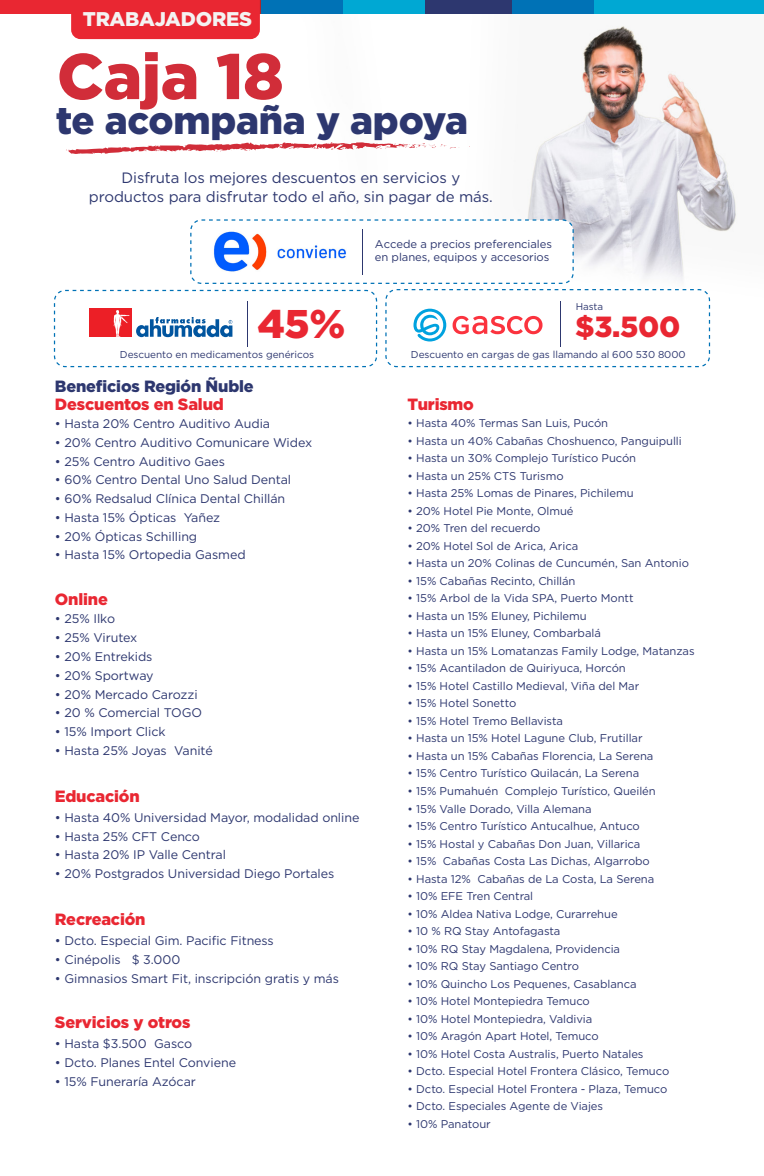
<style>
.page{position:relative;width:764px;height:1176px;background:#fff}
.page>*{position:absolute;margin:0;border:0;box-sizing:border-box;transform-origin:0 0}
.t1{font:900 64.38px "Gotham";letter-spacing:-.005em;color:#d12d39}
.t2{font:900 40px "Gotham";color:#e92732}
.t3{font:900 38.38px "Gotham";letter-spacing:-.005em;color:#2d376f}
.t4{font:900 29.12px "Gotham";color:#e92732}
.t5{font:900 19.88px "Gotham";letter-spacing:-.01em;color:#f4f3f2}
.t6{font:900 16.25px "Gotham";letter-spacing:-.01em;color:#e92732}
.t7{font:900 16.25px "Gotham";letter-spacing:-.01em;color:#2d376f}
.t8{font:15px/18.8px "Gotham";letter-spacing:-.005em;color:#2d376f;text-align:center}
.t9{font:12.5px "Gotham";letter-spacing:-.005em;color:#2d376f}
.t10{font:11.25px/13.5px "Gotham";letter-spacing:-.005em;color:#2d376f}
.t11{font:10px "Gotham";letter-spacing:-.005em;color:#2d376f}
.t12{font:9.75px "Gotham";letter-spacing:-.005em;color:#2d376f}
</style>
<div class="page">
<img style="left:297px;top:26px;width:440px;height:337px">
<div style="left:343px;top:0;width:82px;height:14px;background:#00a8d3"></div>
<div style="left:260px;top:0;width:83px;height:14px;background:#0072b6"></div>
<div style="left:425px;top:0;width:87px;height:14px;background:#2d376f"></div>
<div style="left:512px;top:0;width:83px;height:14px;background:#0072b6"></div>
<div style="left:595px;top:0;width:169px;height:14px;background:#00a8d3"></div>
<div style="left:0;top:0;width:123px;height:14px;background:#e92732"></div>
<svg style="left:66px;top:142px;width:393px;height:13px"></svg>
<div style="left:386px;top:289px;width:323px;height:77px;background:#fff;border-radius:11px"></div>
<div style="left:385px;top:289px;width:325px;height:78px;border:1px dashed #0072b6;border-radius:11px"></div>
<div style="left:54px;top:290px;width:323px;height:77px;border:1px dashed #0072b6;border-radius:11px"></div>
<hr style="left:247px;top:300px;width:1px;height:46px;background:#2d376f">
<div style="left:90px;top:308px;width:42px;height:28px;background:#ec1f26"></div>
<svg style="left:114px;top:310px;width:16px;height:27px"></svg>
<svg style="left:136px;top:317px;width:96px;height:20px"></svg>
<svg style="left:452px;top:316px;width:90px;height:18px"></svg>
<svg style="left:413px;top:308px;width:33px;height:33px"></svg>
<hr style="left:560px;top:300px;width:1px;height:46px;background:#2d376f">
<div style="left:191px;top:220px;width:382px;height:63px;background:#fff;border-radius:11px"></div>
<div style="left:190px;top:219px;width:384px;height:65px;border:1px dashed #0072b6;border-radius:11px"></div>
<img style="left:213px;top:231px;width:133px;height:41px">
<hr style="left:362px;top:229px;width:1px;height:45px;background:#2d376f">
<div style="left:71px;top:0;width:189px;height:39px;background:#e92732"></div>
<h3 class="t5" style="left:83px;top:6px;width:171px">TRABAJADORES</h3>
<h1 class="t1" style="left:57px;top:32px;width:228px">Caja 18</h1>
<h3 class="t3" style="left:56px;top:94px;width:414px">te acompaña y apoya</h3>
<h3 class="t8" style="left:89px;top:168px;width:405px">Disfruta los mejores descuentos en servicios y productos para disfrutar todo el año, sin pagar de más.</h3>
<h2 class="t2" style="left:257px;top:296px;width:89px">45%</h2>
<p class="t11" style="left:120px;top:348px;width:196px">Descuento en medicamentos genéricos</p>
<h3 class="t7" style="left:55px;top:375px;width:200px">Beneficios Región Ñuble</h3>
<h3 class="t6" style="left:55px;top:393px;width:170px">Descuentos en Salud</h3>
<p class="t9" style="left:55px;top:415px;width:217px">• Hasta 20% Centro Auditivo Audia</p>
<p class="t9" style="left:55px;top:434px;width:259px">• 20% Centro Auditivo Comunicare Widex</p>
<p class="t9" style="left:55px;top:453px;width:172px">• 25% Centro Auditivo Gaes</p>
<p class="t9" style="left:55px;top:472px;width:238px">• 60% Centro Dental Uno Salud Dental</p>
<p class="t9" style="left:55px;top:490px;width:232px">• 60% Redsalud Clínica Dental Chillán</p>
<p class="t9" style="left:55px;top:509px;width:167px">• Hasta 15% Ópticas Yañez</p>
<p class="t9" style="left:55px;top:528px;width:144px">• 20% Ópticas Schilling</p>
<p class="t9" style="left:55px;top:547px;width:192px">• Hasta 15% Ortopedia Gasmed</p>
<h3 class="t6" style="left:55px;top:588px;width:54px">Online</h3>
<p class="t9" style="left:55px;top:611px;width:62px">• 25% Ilko</p>
<p class="t9" style="left:55px;top:629px;width:84px">• 25% Virutex</p>
<p class="t9" style="left:55px;top:648px;width:99px">• 20% Entrekids</p>
<p class="t9" style="left:55px;top:667px;width:100px">• 20% Sportway</p>
<p class="t9" style="left:55px;top:686px;width:144px">• 20% Mercado Carozzi</p>
<p class="t9" style="left:55px;top:704px;width:149px">• 20 % Comercial TOGO</p>
<p class="t9" style="left:55px;top:723px;width:112px">• 15% Import Click</p>
<p class="t9" style="left:55px;top:742px;width:159px">• Hasta 25% Joyas Vanité</p>
<h3 class="t6" style="left:55px;top:784px;width:86px">Educación</h3>
<p class="t9" style="left:55px;top:809px;width:306px">• Hasta 40% Universidad Mayor, modalidad online</p>
<p class="t9" style="left:55px;top:828px;width:146px">• Hasta 25% CFT Cenco</p>
<p class="t9" style="left:55px;top:846px;width:172px">• Hasta 20% IP Valle Central</p>
<p class="t9" style="left:55px;top:865px;width:281px">• 20% Postgrados Universidad Diego Portales</p>
<h3 class="t6" style="left:55px;top:907px;width:92px">Recreación</h3>
<p class="t9" style="left:55px;top:932px;width:220px">• Dcto. Especial Gim. Pacific Fitness</p>
<p class="t9" style="left:55px;top:951px;width:127px">• Cinépolis $ 3.000</p>
<p class="t9" style="left:55px;top:969px;width:285px">• Gimnasios Smart Fit, inscripción gratis y más</p>
<h3 class="t6" style="left:55px;top:1010px;width:137px">Servicios y otros</h3>
<p class="t9" style="left:55px;top:1035px;width:139px">• Hasta $3.500 Gasco</p>
<p class="t9" style="left:55px;top:1054px;width:183px">• Dcto. Planes Entel Conviene</p>
<p class="t9" style="left:55px;top:1073px;width:142px">• 15% Funeraría Azócar</p>
<p class="t10" style="left:375px;top:237px;width:179px">Accede a precios preferenciales en planes, equipos y accesorios</p>
<p class="t12" style="left:576px;top:300px;width:29px">Hasta</p>
<h3 class="t4" style="left:575px;top:307px;width:107px">$3.500</h3>
<p class="t11" style="left:411px;top:348px;width:276px">Descuento en cargas de gas llamando al 600 530 8000</p>
<h3 class="t6" style="left:407px;top:393px;width:68px">Turismo</h3>
<p class="t10" style="left:407px;top:416px;width:202px">• Hasta 40% Termas San Luis, Pucón</p>
<p class="t10" style="left:407px;top:433px;width:276px">• Hasta un 40% Cabañas Choshuenco, Panguipulli</p>
<p class="t10" style="left:407px;top:451px;width:230px">• Hasta un 30% Complejo Turístico Pucón</p>
<p class="t10" style="left:407px;top:468px;width:157px">• Hasta un 25% CTS Turismo</p>
<p class="t10" style="left:407px;top:486px;width:227px">• Hasta 25% Lomas de Pinares, Pichilemu</p>
<p class="t10" style="left:407px;top:503px;width:167px">• 20% Hotel Pie Monte, Olmué</p>
<p class="t10" style="left:407px;top:521px;width:134px">• 20% Tren del recuerdo</p>
<p class="t10" style="left:407px;top:538px;width:172px">• 20% Hotel Sol de Arica, Arica</p>
<p class="t10" style="left:407px;top:556px;width:283px">• Hasta un 20% Colinas de Cuncumén, San Antonio</p>
<p class="t10" style="left:407px;top:573px;width:169px">• 15% Cabañas Recinto, Chillán</p>
<p class="t10" style="left:407px;top:591px;width:227px">• 15% Arbol de la Vida SPA, Puerto Montt</p>
<p class="t10" style="left:407px;top:608px;width:181px">• Hasta un 15% Eluney, Pichilemu</p>
<p class="t10" style="left:407px;top:626px;width:195px">• Hasta un 15% Eluney, Combarbalá</p>
<p class="t10" style="left:407px;top:643px;width:288px">• Hasta un 15% Lomatanzas Family Lodge, Matanzas</p>
<p class="t10" style="left:407px;top:661px;width:220px">• 15% Acantiladon de Quiriyuca, Horcón</p>
<p class="t10" style="left:407px;top:678px;width:233px">• 15% Hotel Castillo Medieval, Viña del Mar</p>
<p class="t10" style="left:407px;top:696px;width:110px">• 15% Hotel Sonetto</p>
<p class="t10" style="left:407px;top:713px;width:157px">• 15% Hotel Tremo Bellavista</p>
<p class="t10" style="left:407px;top:731px;width:236px">• Hasta un 15% Hotel Lagune Club, Frutillar</p>
<p class="t10" style="left:407px;top:748px;width:247px">• Hasta un 15% Cabañas Florencia, La Serena</p>
<p class="t10" style="left:407px;top:766px;width:233px">• 15% Centro Turístico Quilacán, La Serena</p>
<p class="t10" style="left:407px;top:783px;width:250px">• 15% Pumahuén Complejo Turístico, Queilén</p>
<p class="t10" style="left:407px;top:801px;width:185px">• 15% Valle Dorado, Villa Alemana</p>
<p class="t10" style="left:407px;top:818px;width:234px">• 15% Centro Turístico Antucalhue, Antuco</p>
<p class="t10" style="left:407px;top:836px;width:234px">• 15% Hostal y Cabañas Don Juan, Villarica</p>
<p class="t10" style="left:407px;top:853px;width:244px">• 15% Cabañas Costa Las Dichas, Algarrobo</p>
<p class="t10" style="left:407px;top:871px;width:248px">• Hasta 12% Cabañas de La Costa, La Serena</p>
<p class="t10" style="left:407px;top:888px;width:127px">• 10% EFE Tren Central</p>
<p class="t10" style="left:407px;top:906px;width:211px">• 10% Aldea Nativa Lodge, Curarrehue</p>
<p class="t10" style="left:407px;top:923px;width:154px">• 10 % RQ Stay Antofagasta</p>
<p class="t10" style="left:407px;top:941px;width:214px">• 10% RQ Stay Magdalena, Providencia</p>
<p class="t10" style="left:407px;top:958px;width:173px">• 10% RQ Stay Santiago Centro</p>
<p class="t10" style="left:407px;top:976px;width:230px">• 10% Quincho Los Pequenes, Casablanca</p>
<p class="t10" style="left:407px;top:993px;width:184px">• 10% Hotel Montepiedra Temuco</p>
<p class="t10" style="left:407px;top:1011px;width:186px">• 10% Hotel Montepiedra, Valdivia</p>
<p class="t10" style="left:407px;top:1028px;width:193px">• 10% Aragón Apart Hotel, Temuco</p>
<p class="t10" style="left:407px;top:1046px;width:237px">• 10% Hotel Costa Australis, Puerto Natales</p>
<p class="t10" style="left:407px;top:1063px;width:263px">• Dcto. Especial Hotel Frontera Clásico, Temuco</p>
<p class="t10" style="left:407px;top:1081px;width:261px">• Dcto. Especial Hotel Frontera - Plaza, Temuco</p>
<p class="t10" style="left:407px;top:1099px;width:197px">• Dcto. Especiales Agente de Viajes</p>
<p class="t10" style="left:407px;top:1116px;width:85px">• 10% Panatour</p>
</div>
